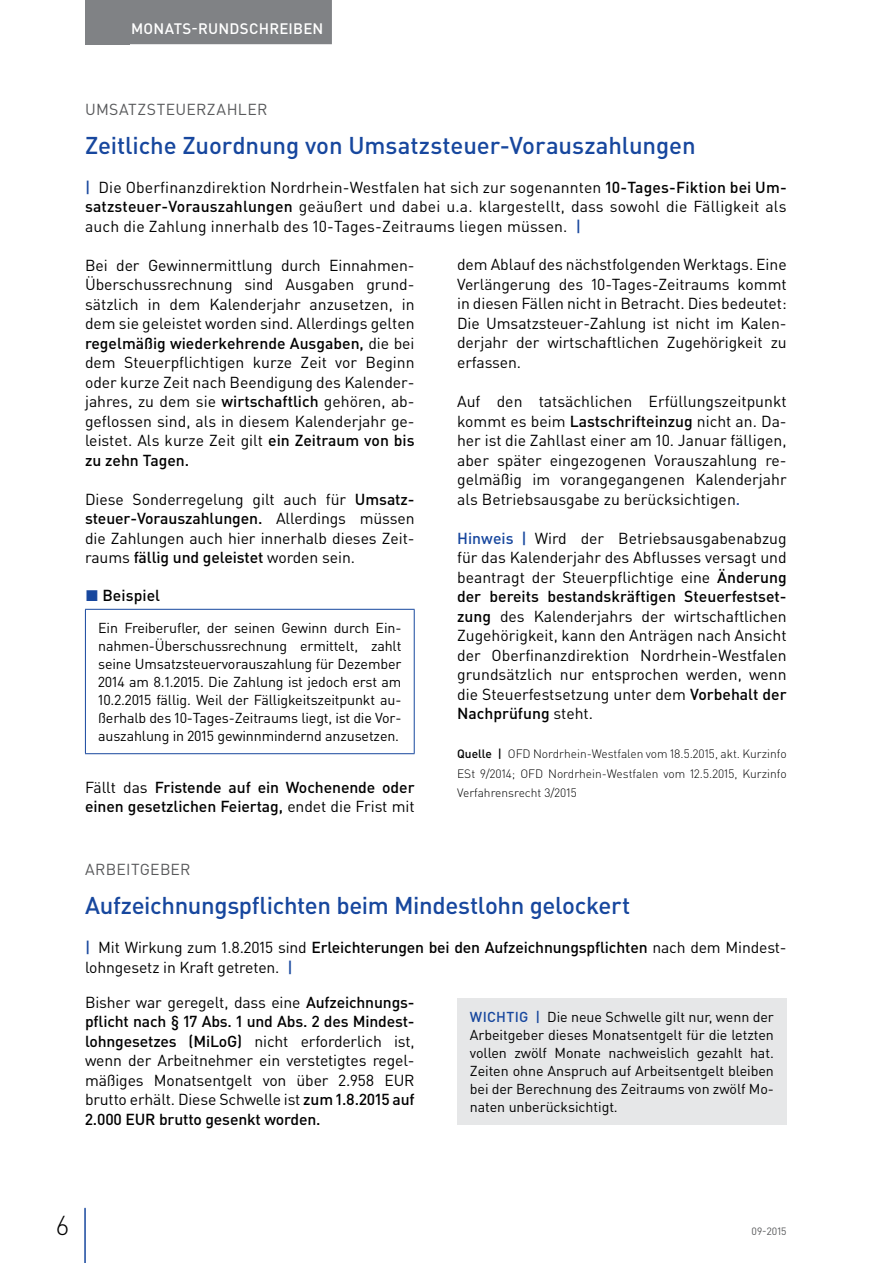
<style>
.page{position:relative;width:893px;height:1263px;background:#fff}
.page>*{position:absolute;margin:0;border:0;box-sizing:border-box;transform-origin:0 0}
.t1{font:300 27px "DIN Pro";color:#000}
.t2{font:500 24px "DIN Pro";letter-spacing:-.01em;color:#17479e}
.t3{font:15.75px/19.5px "DIN Pro";letter-spacing:-.005em;color:#000;text-align:justify}
.t4{font:500 15.75px/19.5px "DIN Pro";letter-spacing:-.005em;color:#000}
.t5{font:15.75px "DIN Pro";letter-spacing:.015em;color:#58595b}
.t6{font:500 15px "DIN Pro";letter-spacing:.015em;color:#fff}
.t7{font:14.25px/18px "DIN Pro";letter-spacing:-.01em;color:#000;text-align:justify}
.t8{font:300 12px/19.5px "DIN Pro";color:#000;text-align:justify}
.t9{font:10.5px "DIN Pro";color:#58595b}
.s1{font-weight:500;color:#17479e}
.s2{font-weight:500}
.s3{color:#17479e}
.s4{font-weight:400}
</style>
<div class="page">
<div style="left:85px;top:0;width:45px;height:44px;background:#808285"></div>
<hr style="left:84px;top:1208px;width:2px;height:55px;background:#17479e">
<div style="left:122px;top:0;width:210px;height:44px;background:#808285"></div>
<hr style="left:85px;top:609px;width:330px;height:1px;background:#17479e">
<hr style="left:85px;top:610px;width:1px;height:143px;background:#17479e">
<hr style="left:414px;top:610px;width:1px;height:143px;background:#17479e">
<hr style="left:85px;top:753px;width:330px;height:1px;background:#17479e">
<div style="left:457px;top:998px;width:330px;height:126px;background:#e6e7e8"></div>
<p class="t6" style="left:131px;top:18px;width:194px">MONATS-RUNDSCHREIBEN</p>
<p class="t5" style="left:85px;top:98px;width:184px">UMSATZSTEUERZAHLER</p>
<h2 class="t2" style="left:85px;top:129px;width:612px">Zeitliche Zuordnung von Umsatzsteuer-Vorauszahlungen</h2>
<p class="t3" style="left:85px;top:177px;width:703px"><span class="s1">|</span> Die Oberfinanzdirektion Nordrhein-Westfalen hat sich zur sogenannten <span class="s2">10-Tages-Fiktion bei Um&shy;satzsteuer-Vorauszahlungen</span> geäußert und dabei u.a. klargestellt, dass sowohl die Fälligkeit als auch die Zahlung innerhalb des 10-Tages-Zeitraums liegen müssen. <span class="s1">|</span></p>
<p class="t3" style="left:85px;top:255px;width:331px">Bei der Gewinnermittlung durch Einnahmen-Überschussrechnung sind Ausgaben grund&shy;sätzlich in dem Kalenderjahr anzusetzen, in dem sie geleistet worden sind. Allerdings gelten <span class="s2">regelmäßig wiederkehrende Ausgaben,</span> die bei dem Steuerpflichtigen kurze Zeit vor Beginn oder kurze Zeit nach Beendigung des Kalender&shy;jahres, zu dem sie <span class="s2">wirtschaftlich</span> gehören, ab&shy;geflossen sind, als in diesem Kalenderjahr ge&shy;leistet. Als kurze Zeit gilt <span class="s2">ein Zeitraum von bis zu zehn Tagen.</span></p>
<p class="t3" style="left:85px;top:489px;width:331px">Diese Sonderregelung gilt auch für <span class="s2">Umsatz&shy;steuer-Vorauszahlungen.</span> Allerdings müssen die Zahlungen auch hier innerhalb dieses Zeit&shy;raums <span class="s2">fällig und geleistet</span> worden sein.</p>
<p class="t4" style="left:85px;top:585px;width:76px"><span class="s3">◼</span> Beispiel</p>
<p class="t7" style="left:98px;top:618px;width:305px">Ein Freiberufler, der seinen Gewinn durch Ein&shy;nahmen-Überschussrechnung ermittelt, zahlt seine Umsatzsteuervorauszahlung für Dezember 2014 am 8.1.2015. Die Zahlung ist jedoch erst am 10.2.2015 fällig. Weil der Fälligkeitszeitpunkt au&shy;ßerhalb des 10-Tages-Zeitraums liegt, ist die Vor&shy;auszahlung in 2015 gewinnmindernd anzusetzen.</p>
<p class="t4" style="left:85px;top:777px;width:331px"><span class="s4">Fällt das</span> Fristende auf ein Wochenende oder einen gesetzlichen Feiertag, <span class="s4">endet die Frist mit</span></p>
<p class="t3" style="left:457px;top:254px;width:331px">dem Ablauf des nächstfolgenden Werktags. Eine Verlängerung des 10-Tages-Zeitraums kommt in diesen Fällen nicht in Betracht. Dies bedeutet:<br>Die Umsatzsteuer-Zahlung ist nicht im Kalen&shy;derjahr der wirtschaftlichen Zugehörigkeit zu erfassen.</p>
<p class="t3" style="left:457px;top:391px;width:331px">Auf den tatsächlichen Erfüllungszeitpunkt kommt es beim <span class="s2">Lastschrifteinzug</span> nicht an. Da&shy;her ist die Zahllast einer am 10. Januar fälligen, aber später eingezogenen Vorauszahlung re&shy;gelmäßig im vorangegangenen Kalenderjahr als Betriebsausgabe zu berücksichtigen<span class="s1">.</span></p>
<p class="t3" style="left:457px;top:528px;width:331px"><span class="s1">Hinweis |</span> Wird der Betriebsausgabenabzug für das Kalenderjahr des Abflusses versagt und beantragt der Steuerpflichtige eine <span class="s2">Änderung der bereits bestandskräftigen Steuerfestset&shy;zung</span> des Kalenderjahrs der wirtschaftlichen Zugehörigkeit, kann den Anträgen nach Ansicht der Oberfinanzdirektion Nordrhein-Westfalen grundsätzlich nur entsprochen werden, wenn die Steuerfestsetzung unter dem <span class="s2">Vorbehalt der Nachprüfung</span> steht.</p>
<p class="t8" style="left:457px;top:744px;width:331px"><span class="s2">Quelle |</span> OFD Nordrhein-Westfalen vom 18.5.2015, akt. Kurzinfo ESt 9/2014; OFD Nordrhein-Westfalen vom 12.5.2015, Kurzinfo Verfahrensrecht 3/2015</p>
<p class="t5" style="left:85px;top:859px;width:107px">ARBEITGEBER</p>
<h2 class="t2" style="left:85px;top:889px;width:547px">Aufzeichnungspflichten beim Mindestlohn gelockert</h2>
<p class="t3" style="left:85px;top:937px;width:703px"><span class="s1">|</span> Mit Wirkung zum 1.8.2015 sind <span class="s2">Erleichterungen bei den Aufzeichnungspflichten</span> nach dem Mindest&shy;lohngesetz in Kraft getreten. <span class="s1">|</span></p>
<p class="t3" style="left:85px;top:991px;width:331px">Bisher war geregelt, dass eine <span class="s2">Aufzeichnungs&shy;pflicht nach § 17 Abs. 1 und Abs. 2 des Mindest&shy;lohngesetzes (MiLoG)</span> nicht erforderlich ist, wenn der Arbeitnehmer ein verstetigtes regel&shy;mäßiges Monatsentgelt von über 2.958 EUR brutto erhält. Diese Schwelle ist <span class="s2">zum 1.8.2015 auf 2.000 EUR brutto gesenkt worden.</span></p>
<p class="t7" style="left:470px;top:1007px;width:306px"><span class="s1">WICHTIG |</span> Die neue Schwelle gilt nur, wenn der Arbeitgeber dieses Monatsentgelt für die letzten vollen zwölf Monate nachweislich gezahlt hat.<br>Zeiten ohne Anspruch auf Arbeitsentgelt bleiben bei der Berechnung des Zeitraums von zwölf Mo&shy;naten unberücksichtigt.</p>
<h1 class="t1" style="left:56px;top:1207px;width:14px">6</h1>
<p class="t9" style="left:752px;top:1224px;width:37px">09-2015</p>
</div>
